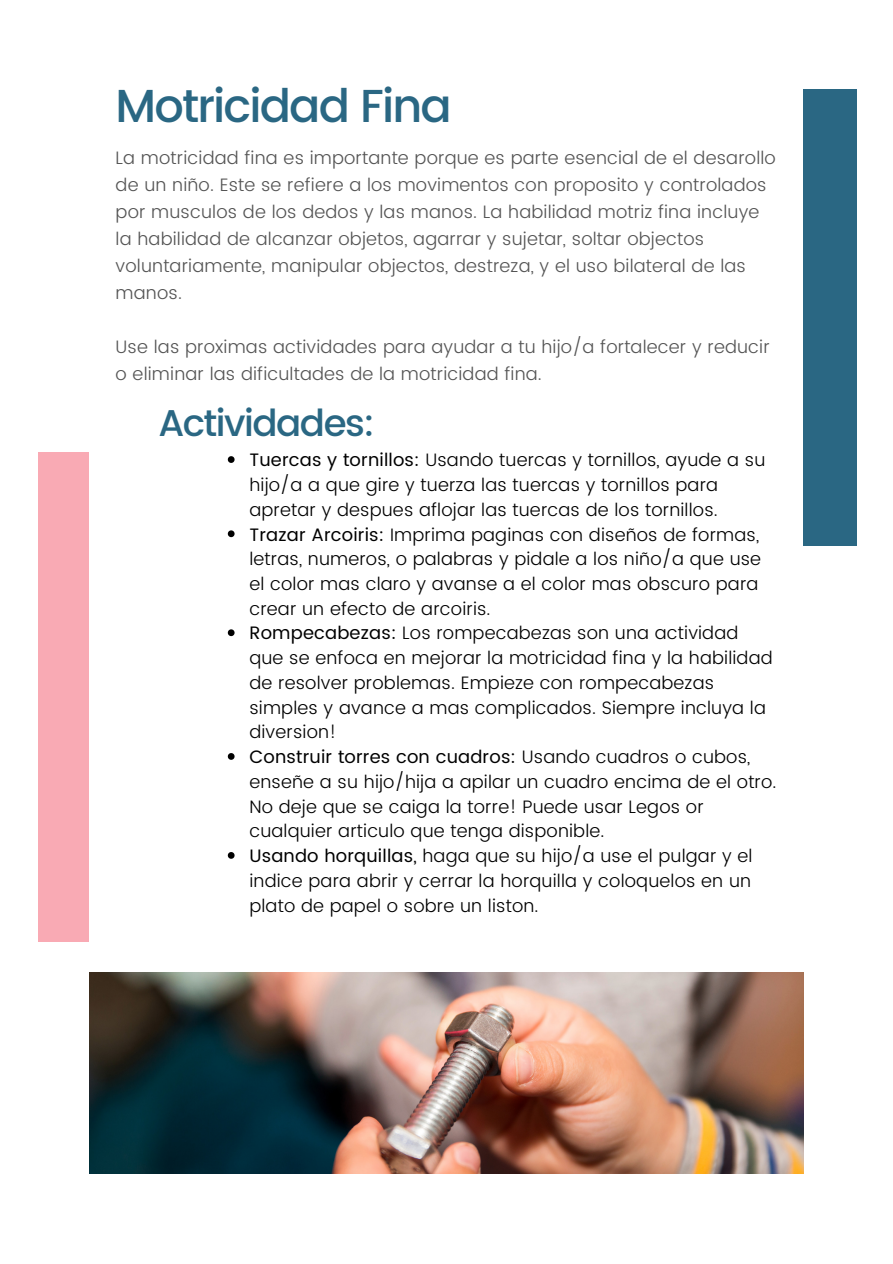
<style>
.page{position:relative;width:893px;height:1264px;background:#fff}
.page>*{position:absolute;margin:0;border:0;box-sizing:border-box;transform-origin:0 0}
.t1{font:500 46.2px "Poppins";letter-spacing:-.04em;color:#2a6783}
.t2{font:500 37.2px "Poppins";letter-spacing:-.04em;color:#2a6783}
.t3{font:300 18px/24.8px "Poppins";letter-spacing:.01em;color:#000}
.t4{font:300 18px/27px "Poppins";letter-spacing:.01em;color:#545454}
.s1{font-weight:400}
</style>
<div class="page">
<img style="left:89px;top:972px;width:714px;height:201px">
<div style="left:803px;top:89px;width:54px;height:457px;background:#2a6783"></div>
<svg style="left:228px;top:456px;width:6px;height:7px"></svg>
<svg style="left:228px;top:530px;width:6px;height:7px"></svg>
<svg style="left:228px;top:629px;width:6px;height:7px"></svg>
<svg style="left:228px;top:753px;width:6px;height:6px"></svg>
<svg style="left:228px;top:852px;width:6px;height:6px"></svg>
<div style="left:39px;top:452px;width:50px;height:489px;background:#f9aab4"></div>
<h1 class="t1" style="left:116px;top:79px;width:338px">Motricidad Fina</h1>
<p class="t4" style="left:116px;top:144px;width:661px">La motricidad fina es importante porque es parte esencial de el desarollo de un niño. Este se refiere a los movimentos con proposito y controlados por musculos de los dedos y las manos. La habilidad motriz fina incluye la habilidad de alcanzar objetos, agarrar y sujetar, soltar objectos voluntariamente, manipular objectos, destreza, y el uso bilateral de las manos.</p>
<p class="t4" style="left:116px;top:333px;width:655px">Use las proximas actividades para ayudar a tu hijo/a fortalecer y reducir o eliminar las dificultades de la motricidad fina.</p>
<h2 class="t2" style="left:158px;top:401px;width:218px">Actividades:</h2>
<p class="t3" style="left:249px;top:447px;width:528px"><span class="s1">Tuercas y tornillos:</span> Usando tuercas y tornillos, ayude a su hijo/a a que gire y tuerza las tuercas y tornillos para apretar y despues aflojar las tuercas de los tornillos.<br><span class="s1">Trazar Arcoiris:</span> Imprima paginas con diseños de formas, letras, numeros, o palabras y pidale a los niño/a que use el color mas claro y avanse a el color mas obscuro para crear un efecto de arcoiris.<br><span class="s1">Rompecabezas:</span> Los rompecabezas son una actividad que se enfoca en mejorar la motricidad fina y la habilidad de resolver problemas. Empieze con rompecabezas simples y avance a mas complicados. Siempre incluya la diversion!<br><span class="s1">Construir torres con cuadros:</span> Usando cuadros o cubos, enseñe a su hijo/hija a apilar un cuadro encima de el otro.<br>No deje que se caiga la torre! Puede usar Legos or cualquier articulo que tenga disponible.<br><span class="s1">Usando horquillas,</span> haga que su hijo/a use el pulgar y el indice para abrir y cerrar la horquilla y coloquelos en un plato de papel o sobre un liston.</p>
</div>
